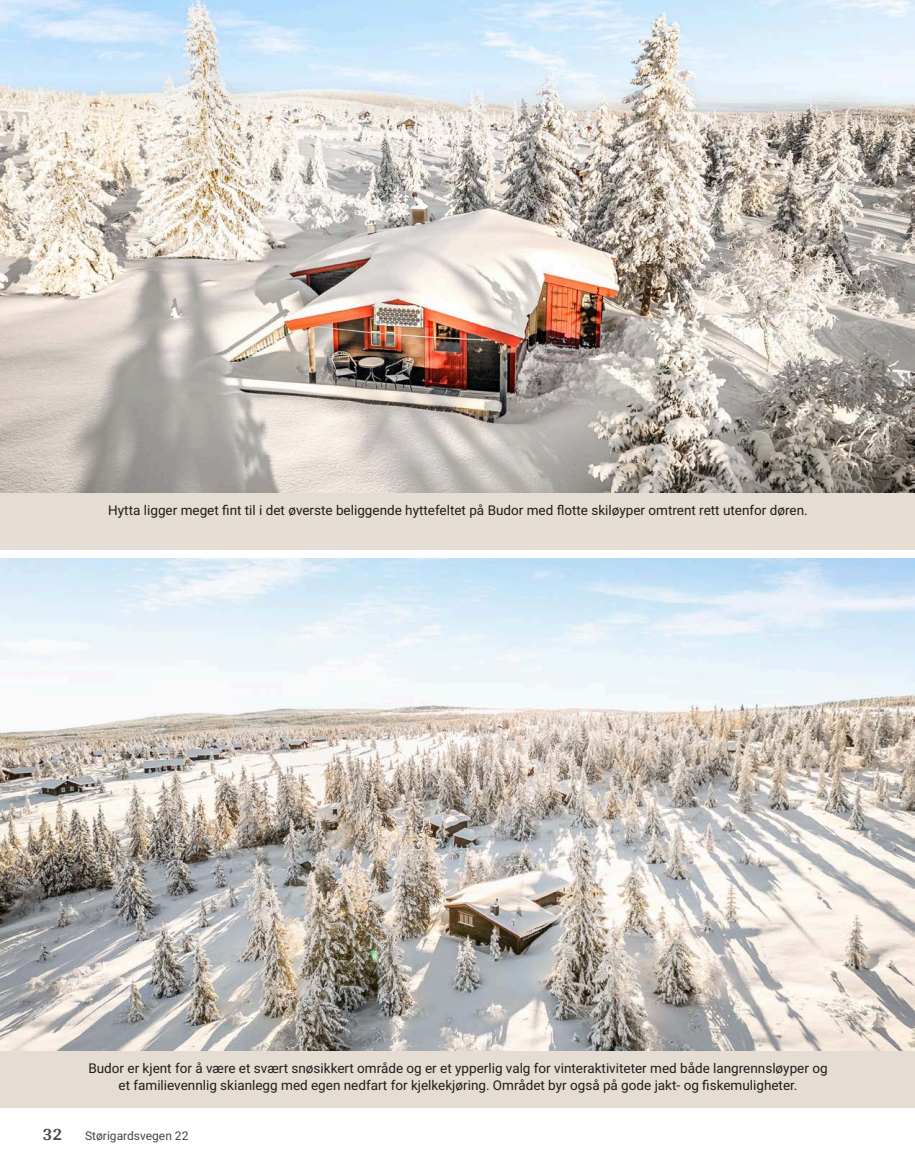
<style>
.page{position:relative;width:915px;height:1172px;background:#fff}
.page>*{position:absolute;margin:0;border:0;box-sizing:border-box;transform-origin:0 0}
.t1{font:700 18px "Arya";color:#414749}
.t2{font:13.5px/16.5px "Roboto Vitec";color:#1d1d1b;text-align:center}
.t3{font:12px "Roboto Vitec";color:#414749}
</style>
<div class="page">
<div style="left:0;top:492px;width:914px;height:58px;background:#e5dcd4"></div>
<div style="left:0;top:1050px;width:914px;height:58px;background:#e5dcd4"></div>
<img style="left:0;top:0;width:914px;height:492px">
<img style="left:0;top:558px;width:914px;height:492px">
<p class="t2" style="left:108px;top:501px;width:700px">Hytta ligger meget fint til i det øverste beliggende hyttefeltet på Budor med flotte skiløyper omtrent rett utenfor døren.</p>
<p class="t2" style="left:88px;top:1060px;width:740px">Budor er kjent for å være et svært snøsikkert område og er et ypperlig valg for vinteraktiviteter med både langrennsløyper og et familievennlig skianlegg med egen nedfart for kjelkekjøring. Området byr også på gode jakt- og fiskemuligheter.</p>
<h1 class="t1" style="left:43px;top:1123px;width:21px">32</h1>
<p class="t3" style="left:85px;top:1127px;width:105px">Størigardsvegen 22</p>
</div>
